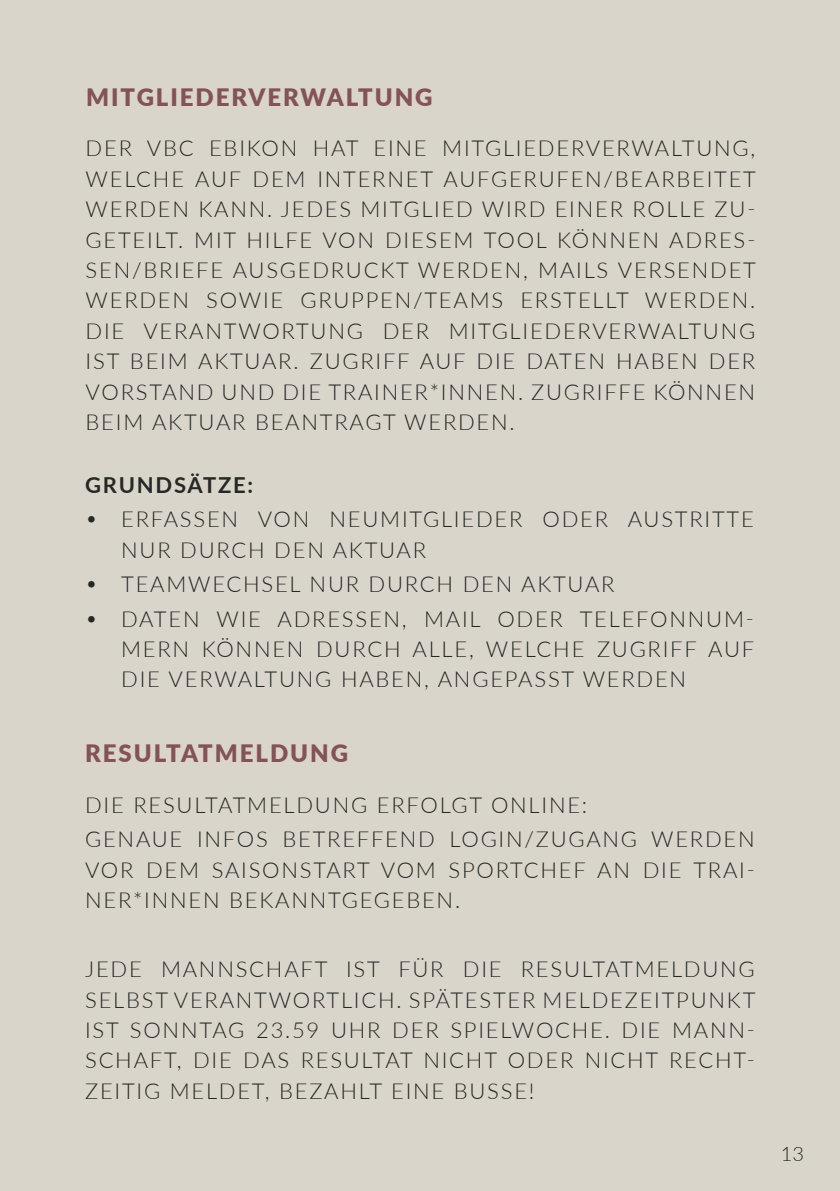
<style>
.page{position:relative;width:840px;height:1191px;background:#fff}
.page>*{position:absolute;margin:0;border:0;box-sizing:border-box;transform-origin:0 0}
.Unterüberschrift___z{font:900 24px "Lato";letter-spacing:.08em;color:#845259}
.Unterüberschrift___z-2{font:300 22px/30.4px "Lato";letter-spacing:.08em;color:#262825;text-align:justify}
.Unterüberschrift___z-3{font:700 22px "Lato";letter-spacing:.08em;color:#262825}
.t1{font:300 20px "Lato";color:#262825}
</style>
<div class="page">
<div style="left:0;top:0;width:839px;height:1191px;background:#d9d5cb"></div>
<p class="Unterüberschrift___z" style="left:86px;top:79px;width:348px">MITGLIEDERVERWALTUNG</p>
<p class="Unterüberschrift___z-2" style="left:86px;top:132px;width:671px">DER VBC EBIKON HAT EINE MITGLIEDERVERWALTUNG, WELCHE AUF DEM INTERNET AUFGERUFEN/BEARBEITET WERDEN KANN. JEDES MITGLIED WIRD EINER ROLLE ZU-GETEILT. MIT HILFE VON DIESEM TOOL KÖNNEN ADRES-SEN/BRIEFE AUSGEDRUCKT WERDEN, MAILS VERSENDET WERDEN SOWIE GRUPPEN/TEAMS ERSTELLT WERDEN.<br>DIE VERANTWORTUNG DER MITGLIEDERVERWALTUNG IST BEIM AKTUAR. ZUGRIFF AUF DIE DATEN HABEN DER VORSTAND UND DIE TRAINER*INNEN. ZUGRIFFE KÖNNEN BEIM AKTUAR BEANTRAGT WERDEN.</p>
<p class="Unterüberschrift___z-3" style="left:85px;top:469px;width:169px">GRUNDSÄTZE:</p>
<p class="Unterüberschrift___z-2" style="left:121px;top:503px;width:633px;text-indent:-36px">• ERFASSEN VON NEUMITGLIEDER ODER AUSTRITTE<br>NUR DURCH DEN AKTUAR</p>
<p class="Unterüberschrift___z-2" style="left:85px;top:568px;width:530px">• TEAMWECHSEL NUR DURCH DEN AKTUAR</p>
<p class="Unterüberschrift___z-2" style="left:121px;top:603px;width:634px;text-indent:-36px">• DATEN WIE ADRESSEN, MAIL ODER TELEFONNUM-MERN KÖNNEN DURCH ALLE, WELCHE ZUGRIFF AUF DIE VERWALTUNG HABEN, ANGEPASST WERDEN</p>
<p class="Unterüberschrift___z" style="left:85px;top:735px;width:264px">RESULTATMELDUNG</p>
<p class="Unterüberschrift___z-2" style="left:85px;top:789px;width:503px">DIE RESULTATMELDUNG ERFOLGT ONLINE:</p>
<p class="Unterüberschrift___z-2" style="left:85px;top:823px;width:670px">GENAUE INFOS BETREFFEND LOGIN/ZUGANG WERDEN VOR DEM SAISONSTART VOM SPORTCHEF AN DIE TRAI-NER*INNEN BEKANNTGEGEBEN.</p>
<p class="Unterüberschrift___z-2" style="left:85px;top:953px;width:671px">JEDE MANNSCHAFT IST FÜR DIE RESULTATMELDUNG SELBST VERANTWORTLICH. SPÄTESTER MELDEZEITPUNKT IST SONNTAG 23.59 UHR DER SPIELWOCHE. DIE MANN-SCHAFT, DIE DAS RESULTAT NICHT ODER NICHT RECHT-ZEITIG MELDET, BEZAHLT EINE BUSSE!</p>
<p class="t1" style="left:780px;top:1139px;width:25px">13</p>
</div>
